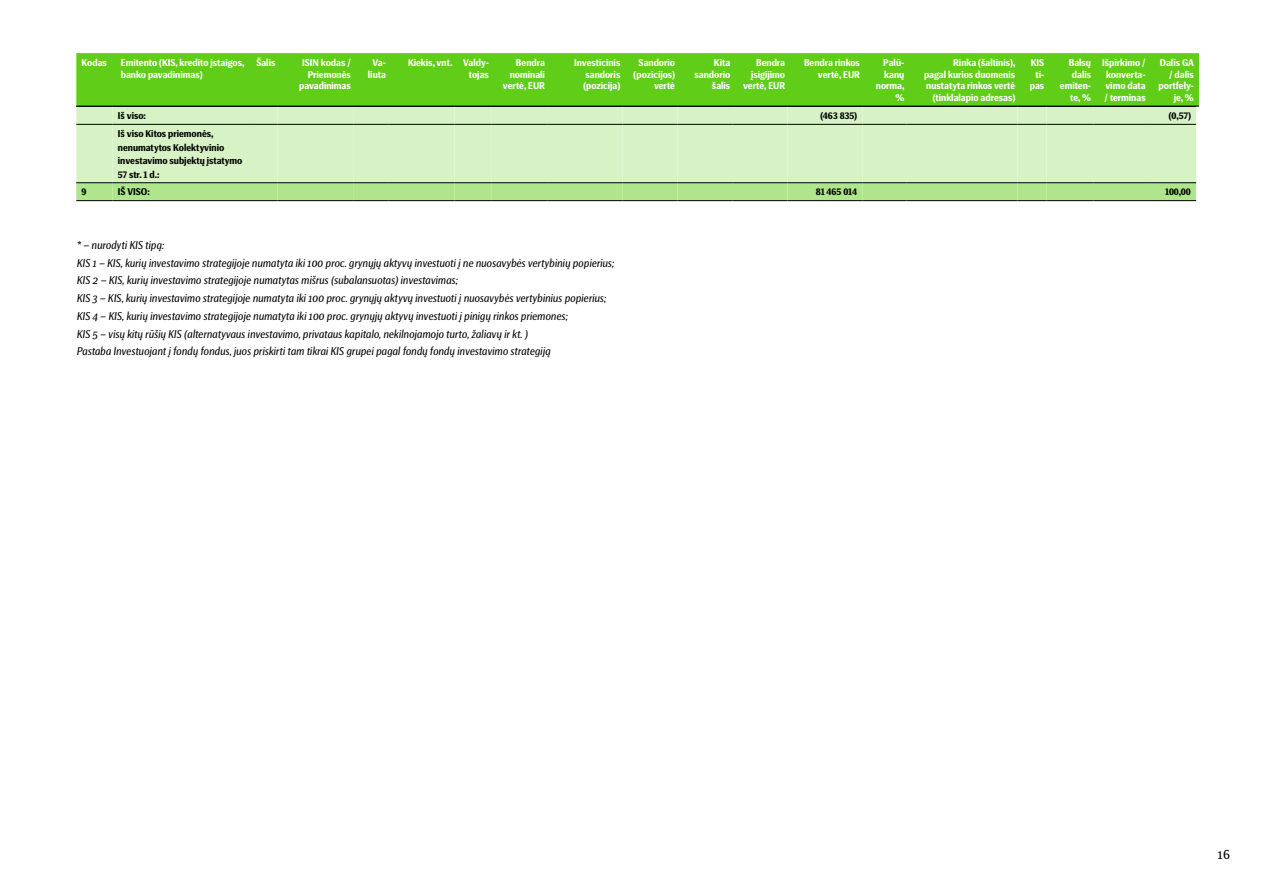
<style>
.page{position:relative;width:1263px;height:893px;background:#fff}
.page>*{position:absolute;margin:0;border:0;box-sizing:border-box;transform-origin:0 0}
.t1{font:13.5px "SEB Basic";color:#000}
.t2{font:italic 11.25px/17.7px "SEB Basic";color:#000}
.t3{font:700 9.75px/11.7px "SEB Basic";color:#fff;text-align:right}
.t4{font:700 9.75px/13.5px "SEB Basic";color:#000}
</style>
<div class="page">
<div style="left:76px;top:107px;width:1120px;height:75px;background:#d7f3c5"></div>
<div style="left:113px;top:107px;width:1035px;height:75px;background:#d7f3c5"></div>
<hr style="left:76px;top:124px;width:37px;height:1px;background:#000">
<hr style="left:113px;top:124px;width:135px;height:1px;background:#000">
<hr style="left:248px;top:124px;width:30px;height:1px;background:#000">
<hr style="left:278px;top:124px;width:75px;height:1px;background:#000">
<hr style="left:353px;top:124px;width:35px;height:1px;background:#000">
<hr style="left:388px;top:124px;width:66px;height:1px;background:#000">
<hr style="left:454px;top:124px;width:37px;height:1px;background:#000">
<hr style="left:491px;top:124px;width:56px;height:1px;background:#000">
<hr style="left:547px;top:124px;width:76px;height:1px;background:#000">
<hr style="left:623px;top:124px;width:54px;height:1px;background:#000">
<hr style="left:677px;top:124px;width:56px;height:1px;background:#000">
<hr style="left:733px;top:124px;width:54px;height:1px;background:#000">
<hr style="left:787px;top:124px;width:75px;height:1px;background:#000">
<hr style="left:862px;top:124px;width:44px;height:1px;background:#000">
<hr style="left:906px;top:124px;width:111px;height:1px;background:#000">
<svg style="left:1017px;top:124px;width:29px;height:1px"></svg>
<hr style="left:1046px;top:124px;width:47px;height:1px;background:#000">
<hr style="left:1093px;top:124px;width:55px;height:1px;background:#000">
<hr style="left:1148px;top:124px;width:48px;height:1px;background:#000">
<svg style="left:76px;top:182px;width:1120px;height:19px;background:#9fd07f"></svg>
<hr style="left:1046px;top:200px;width:47px;height:1px;background:#000">
<hr style="left:1093px;top:200px;width:55px;height:1px;background:#000">
<hr style="left:1148px;top:200px;width:48px;height:1px;background:#000">
<div style="left:76px;top:53px;width:1123px;height:53px;background:#60cd18"></div>
<hr style="left:76px;top:106px;width:40px;height:1px;background:#000">
<hr style="left:116px;top:106px;width:135px;height:1px;background:#000">
<hr style="left:251px;top:106px;width:30px;height:1px;background:#000">
<hr style="left:281px;top:106px;width:75px;height:1px;background:#000">
<hr style="left:356px;top:106px;width:35px;height:1px;background:#000">
<hr style="left:391px;top:106px;width:66px;height:1px;background:#000">
<hr style="left:457px;top:106px;width:37px;height:1px;background:#000">
<hr style="left:494px;top:106px;width:56px;height:1px;background:#000">
<hr style="left:550px;top:106px;width:75px;height:1px;background:#000">
<hr style="left:625px;top:106px;width:55px;height:1px;background:#000">
<hr style="left:680px;top:106px;width:55px;height:1px;background:#000">
<hr style="left:735px;top:106px;width:55px;height:1px;background:#000">
<hr style="left:790px;top:106px;width:75px;height:1px;background:#000">
<hr style="left:865px;top:106px;width:44px;height:1px;background:#000">
<hr style="left:909px;top:106px;width:111px;height:1px;background:#000">
<svg style="left:1017px;top:106px;width:32px;height:1px"></svg>
<hr style="left:1049px;top:106px;width:47px;height:1px;background:#000">
<hr style="left:1096px;top:106px;width:55px;height:1px;background:#000">
<hr style="left:1151px;top:106px;width:48px;height:1px;background:#000">
<p class="t3" style="left:82px;top:57px;width:27px">Kodas</p>
<p class="t3" style="left:121px;top:57px;width:125px;text-align:left">Emitento (KIS, kredito įstaigos, banko pavadinimas)</p>
<p class="t3" style="left:256px;top:57px;width:21px">Šalis</p>
<p class="t3" style="left:299px;top:57px;width:53px">ISIN kodas /<br>Priemonės pavadinimas</p>
<p class="t3" style="left:368px;top:57px;width:20px;text-align:center">Va&shy;liuta</p>
<p class="t3" style="left:408px;top:57px;width:82px">Kiekis, vnt. Valdy&shy;tojas</p>
<p class="t3" style="left:503px;top:57px;width:44px">Bendra nominali vertė, EUR</p>
<p class="t3" style="left:583px;top:57px;width:38px;text-align:justify;text-indent:-9px">Investicinis sandoris (pozicija)</p>
<p class="t3" style="left:633px;top:57px;width:43px">Sandorio (pozicijos) vertė</p>
<p class="t3" style="left:694px;top:57px;width:37px">Kita sandorio šalis</p>
<p class="t3" style="left:743px;top:57px;width:44px">Bendra įsigijimo vertė, EUR</p>
<p class="t3" style="left:804px;top:57px;width:57px">Bendra rinkos vertė, EUR</p>
<p class="t3" style="left:876px;top:57px;width:30px">Palū&shy;kanų norma, %</p>
<p class="t3" style="left:924px;top:57px;width:93px">Rinka (šaltinis),<br>pagal kurios duomenis nustatyta rinkos vertė (tinklalapio adresas)</p>
<p class="t3" style="left:1030px;top:57px;width:16px;text-align:center">KIS ti&shy;pas</p>
<p class="t3" style="left:1060px;top:57px;width:33px">Balsų dalis emiten&shy;te, %</p>
<p class="t3" style="left:1102px;top:57px;width:45px;text-align:justify">Išpirkimo / konverta&shy;vimo data / terminas</p>
<p class="t3" style="left:1158px;top:57px;width:37px">Dalis GA / dalis portfely&shy;je, %</p>
<p class="t4" style="left:118px;top:109px;width:29px">Iš viso:</p>
<p class="t4" style="left:820px;top:109px;width:38px">(463 835)</p>
<p class="t4" style="left:1169px;top:109px;width:24px">(0,57)</p>
<p class="t4" style="left:118px;top:127px;width:126px">Iš viso Kitos priemonės, nenumatytos Kolektyvinio investavimo subjektų įstatymo<br>57 str. 1 d.:</p>
<p class="t4" style="left:82px;top:186px;width:6px">9</p>
<p class="t4" style="left:118px;top:186px;width:33px">IŠ VISO:</p>
<p class="t4" style="left:816px;top:186px;width:43px">81 465 014</p>
<p class="t4" style="left:1165px;top:186px;width:27px">100,00</p>
<p class="t2" style="left:77px;top:236px;width:539px">* – nurodyti KIS tipą:<br>KIS 1 – KIS, kurių investavimo strategijoje numatyta iki 100 proc. grynųjų aktyvų investuoti į ne nuosavybės vertybinių popierius; KIS 2 – KIS, kurių investavimo strategijoje numatytas mišrus (subalansuotas) investavimas;<br>KIS 3 – KIS, kurių investavimo strategijoje numatyta iki 100 proc. grynųjų aktyvų investuoti į nuosavybės vertybinius popierius; KIS 4 – KIS, kurių investavimo strategijoje numatyta iki 100 proc. grynųjų aktyvų investuoti į pinigų rinkos priemones;<br>KIS 5 – visų kitų rūšių KIS (alternatyvaus investavimo, privataus kapitalo, nekilnojamojo turto, žaliavų ir kt. )<br>Pastaba Investuojant į fondų fondus, juos priskirti tam tikrai KIS grupei pagal fondų fondų investavimo strategiją</p>
<p class="t1" style="left:1217px;top:847px;width:14px">16</p>
</div>
